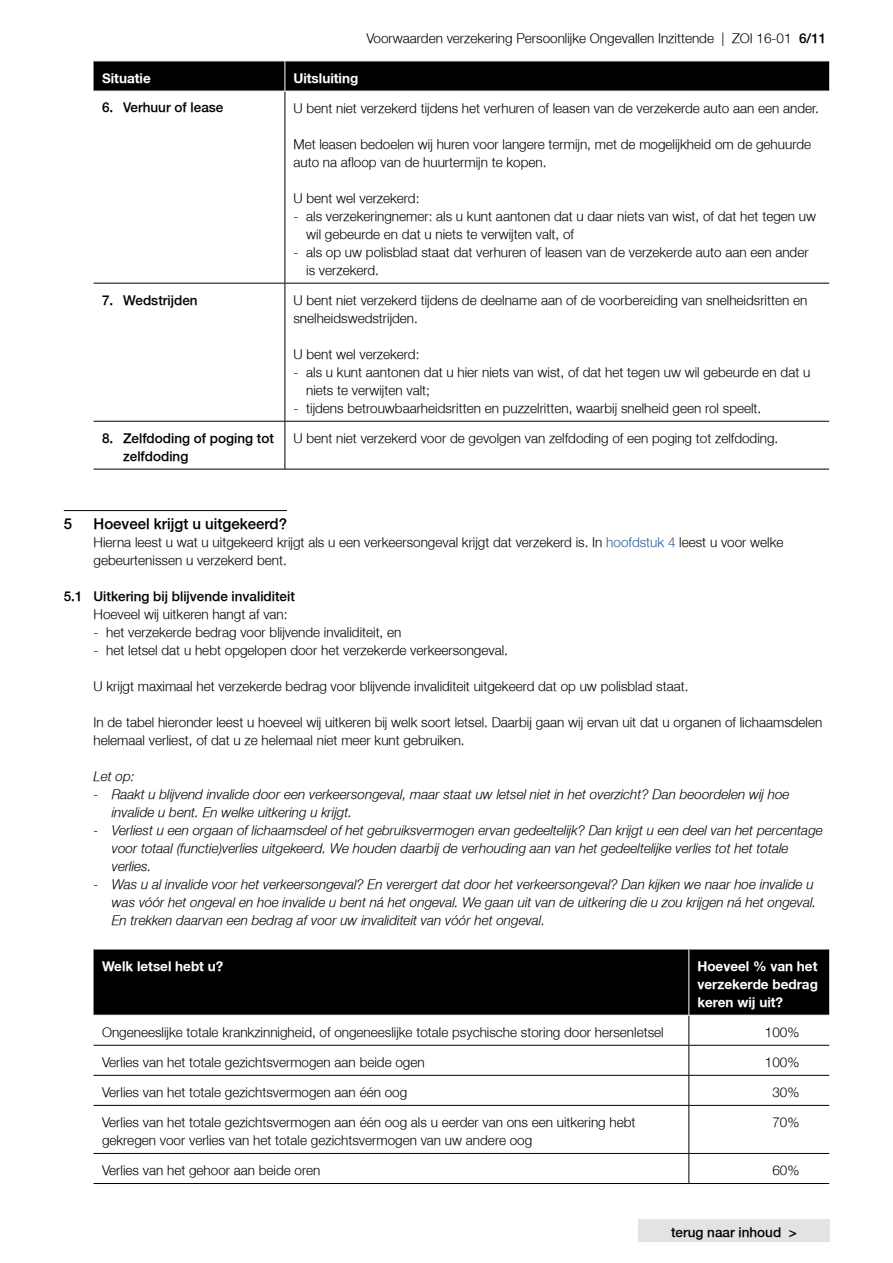
<style>
.page{position:relative;width:893px;height:1263px;background:#fff}
.page>*{position:absolute;margin:0;border:0;box-sizing:border-box;transform-origin:0 0}
.t1{font:300 15px "Fortis Helvetica";color:#000}
.t2{font:300 13.5px/18px "Fortis Helvetica";color:#000}
.t3{font:italic 300 13.5px/18px "Fortis Helvetica";color:#000}
.t4{font:300 13.5px/18px "Fortis Helvetica";color:#000}
.t5{font:700 13.5px/18px "Fortis Helvetica";color:#fff;text-align:justify}
.s1{font-style:inherit}
.s2{color:#275b9b}
</style>
<div class="page">
<div style="left:638px;top:1219px;width:192px;height:23px;background:#e3e3e3"></div>
<hr style="left:64px;top:510px;width:223px;height:1px;background:#000">
<div style="left:94px;top:62px;width:735px;height:29px;background:#000"></div>
<hr style="left:285px;top:422px;width:1px;height:47px;background:#000">
<hr style="left:94px;top:421px;width:191px;height:1px;background:#000">
<hr style="left:285px;top:421px;width:544px;height:1px;background:#000">
<hr style="left:94px;top:469px;width:191px;height:1px;background:#000">
<hr style="left:285px;top:469px;width:544px;height:1px;background:#000">
<hr style="left:285px;top:91px;width:1px;height:192px;background:#000">
<hr style="left:94px;top:283px;width:191px;height:1px;background:#000">
<hr style="left:285px;top:284px;width:1px;height:137px;background:#000">
<hr style="left:285px;top:283px;width:544px;height:1px;background:#000">
<hr style="left:285px;top:61px;width:1px;height:30px;background:#fff">
<hr style="left:285px;top:91px;width:544px;height:1px;background:#fff">
<div style="left:94px;top:950px;width:735px;height:65px;background:#000"></div>
<hr style="left:688px;top:1015px;width:1px;height:30px;background:#000">
<svg style="left:688px;top:1046px;width:1px;height:59px"></svg>
<hr style="left:688px;top:1106px;width:1px;height:47px;background:#000">
<svg style="left:688px;top:1154px;width:1px;height:29px"></svg>
<hr style="left:94px;top:1045px;width:595px;height:1px;background:#000">
<hr style="left:94px;top:1075px;width:595px;height:1px;background:#000">
<hr style="left:94px;top:1105px;width:595px;height:1px;background:#000">
<hr style="left:94px;top:1153px;width:595px;height:1px;background:#000">
<hr style="left:94px;top:1183px;width:595px;height:1px;background:#000">
<hr style="left:689px;top:1045px;width:140px;height:1px;background:#000">
<hr style="left:689px;top:1075px;width:140px;height:1px;background:#000">
<hr style="left:689px;top:1105px;width:140px;height:1px;background:#000">
<hr style="left:689px;top:1153px;width:140px;height:1px;background:#000">
<hr style="left:689px;top:1183px;width:140px;height:1px;background:#000">
<hr style="left:688px;top:949px;width:1px;height:66px;background:#fff">
<hr style="left:94px;top:1015px;width:595px;height:1px;background:#fff">
<p class="t2" style="left:366px;top:29px;width:461px">Voorwaarden verzekering Persoonlijke Ongevallen Inzittende | ZOI 16-01 <span class="s1">6/11</span></p>
<p class="t5" style="left:102px;top:69px;width:50px">Situatie</p>
<p class="t5" style="left:293px;top:69px;width:66px">Uitsluiting</p>
<p class="t4" style="left:102px;top:99px;width:123px">6. Verhuur of lease</p>
<p class="t2" style="left:293px;top:99px;width:527px">U bent niet verzekerd tijdens het verhuren of leasen van de verzekerde auto aan een ander.</p>
<p class="t2" style="left:293px;top:135px;width:519px">Met leasen bedoelen wij huren voor langere termijn, met de mogelijkheid om de gehuurde auto na afloop van de huurtermijn te kopen.</p>
<p class="t2" style="left:293px;top:189px;width:128px">U bent wel verzekerd:</p>
<p class="t2" style="left:306px;top:207px;width:511px;text-indent:-13px">- als verzekeringnemer: als u kunt aantonen dat u daar niets van wist, of dat het tegen uw wil gebeurde en dat u niets te verwijten valt, of</p>
<p class="t2" style="left:306px;top:243px;width:504px;text-indent:-13px">- als op uw polisblad staat dat verhuren of leasen van de verzekerde auto aan een ander is verzekerd.</p>
<p class="t4" style="left:102px;top:291px;width:97px">7. Wedstrijden</p>
<p class="t2" style="left:293px;top:291px;width:515px">U bent niet verzekerd tijdens de deelname aan of de voorbereiding van snelheidsritten en snelheidswedstrijden.</p>
<p class="t2" style="left:293px;top:345px;width:128px">U bent wel verzekerd:</p>
<p class="t2" style="left:306px;top:363px;width:506px;text-indent:-13px">- als u kunt aantonen dat u hier niets van wist, of dat het tegen uw wil gebeurde en dat u niets te verwijten valt;</p>
<p class="t2" style="left:293px;top:399px;width:469px">- tijdens betrouwbaarheidsritten en puzzelritten, waarbij snelheid geen rol speelt.</p>
<p class="t4" style="left:123px;top:429px;width:152px;text-indent:-21px">8. Zelfdoding of poging tot zelfdoding</p>
<p class="t2" style="left:293px;top:429px;width:486px">U bent niet verzekerd voor de gevolgen van zelfdoding of een poging tot zelfdoding.</p>
<p class="t1" style="left:64px;top:514px;width:10px">5</p>
<p class="t1" style="left:94px;top:514px;width:195px">Hoeveel krijgt u uitgekeerd?</p>
<p class="t2" style="left:94px;top:533px;width:691px">Hierna leest u wat u uitgekeerd krijgt als u een verkeersongeval krijgt dat verzekerd is. In <span class="s2">hoofdstuk 4</span> leest u voor welke gebeurtenissen u verzekerd bent.</p>
<p class="t4" style="left:64px;top:587px;width:233px">5.1 Uitkering bij blijvende invaliditeit</p>
<p class="t2" style="left:94px;top:605px;width:196px">Hoeveel wij uitkeren hangt af van:</p>
<p class="t2" style="left:94px;top:623px;width:309px">- het verzekerde bedrag voor blijvende invaliditeit, en</p>
<p class="t2" style="left:94px;top:641px;width:416px">- het letsel dat u hebt opgelopen door het verzekerde verkeersongeval.</p>
<p class="t2" style="left:94px;top:677px;width:596px">U krijgt maximaal het verzekerde bedrag voor blijvende invaliditeit uitgekeerd dat op uw polisblad staat.</p>
<p class="t2" style="left:94px;top:713px;width:730px">In de tabel hieronder leest u hoeveel wij uitkeren bij welk soort letsel. Daarbij gaan wij ervan uit dat u organen of lichaamsdelen helemaal verliest, of dat u ze helemaal niet meer kunt gebruiken.</p>
<p class="t3" style="left:94px;top:767px;width:43px">Let op:</p>
<p class="t3" style="left:112px;top:785px;width:679px;text-indent:-18px">- Raakt u blijvend invalide door een verkeersongeval, maar staat uw letsel niet in het overzicht? Dan beoordelen wij hoe invalide u bent. En welke uitkering u krijgt.</p>
<p class="t3" style="left:112px;top:821px;width:712px;text-indent:-18px">- Verliest u een orgaan of lichaamsdeel of het gebruiksvermogen ervan gedeeltelijk? Dan krijgt u een deel van het percentage voor totaal (functie)verlies uitgekeerd. We houden daarbij de verhouding aan van het gedeeltelijke verlies tot het totale verlies.</p>
<p class="t3" style="left:112px;top:875px;width:706px;text-indent:-18px">- Was u al invalide voor het verkeersongeval? En verergert dat door het verkeersongeval? Dan kijken we naar hoe invalide u was vóór het ongeval en hoe invalide u bent ná het ongeval. We gaan uit van de uitkering die u zou krijgen ná het ongeval.<br>En trekken daarvan een bedrag af voor uw invaliditeit van vóór het ongeval.</p>
<p class="t5" style="left:102px;top:957px;width:123px">Welk letsel hebt u?</p>
<p class="t5" style="left:697px;top:957px;width:122px">Hoeveel % van het verzekerde bedrag keren wij uit?</p>
<p class="t2" style="left:102px;top:1023px;width:563px">Ongeneeslijke totale krankzinnigheid, of ongeneeslijke totale psychische storing door hersenletsel</p>
<p class="t2" style="left:765px;top:1023px;width:36px">100%</p>
<p class="t2" style="left:102px;top:1053px;width:324px">Verlies van het totale gezichtsvermogen aan beide ogen</p>
<p class="t2" style="left:765px;top:1053px;width:36px">100%</p>
<p class="t2" style="left:102px;top:1083px;width:307px">Verlies van het totale gezichtsvermogen aan één oog</p>
<p class="t2" style="left:772px;top:1083px;width:29px">30%</p>
<p class="t2" style="left:102px;top:1113px;width:535px">Verlies van het totale gezichtsvermogen aan één oog als u eerder van ons een uitkering hebt gekregen voor verlies van het totale gezichtsvermogen van uw andere oog</p>
<p class="t2" style="left:772px;top:1113px;width:29px">70%</p>
<p class="t2" style="left:102px;top:1161px;width:220px">Verlies van het gehoor aan beide oren</p>
<p class="t2" style="left:772px;top:1161px;width:29px">60%</p>
<p class="t4" style="left:671px;top:1224px;width:127px">terug naar inhoud &gt;</p>
</div>
